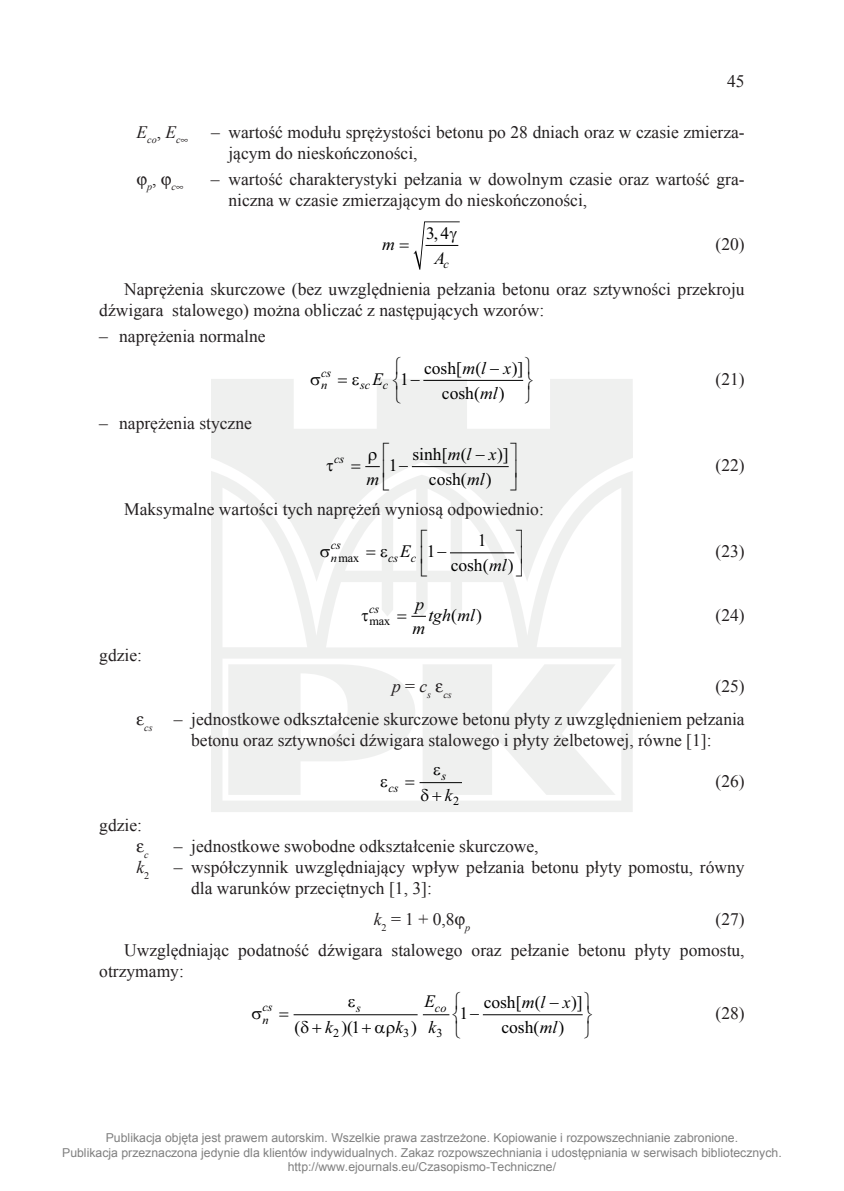
<style>
.page{position:relative;width:844px;height:1191px;background:#fff}
.page>*{position:absolute;margin:0;border:0;box-sizing:border-box;transform-origin:0 0}
.g_tab_15{font:17.5px/21px "Times New Roman";color:#231f20}
.test{font:17.5px/21px "Times New Roman";color:#231f20}
.g_tab_22_5{font:17.5px/21px "Times New Roman";color:#231f20}
.t1{font:17.5px/24.8px "Times New Roman";letter-spacing:-.005em;color:#000}
.t2{font:italic 17.5px/24.8px "Times New Roman";letter-spacing:-.005em;color:#000}
.wzór_środek_bez_odst{font:17.5px "Times New Roman";color:#231f20}
.wzór_środek{font:17.5px "Times New Roman";color:#231f20}
.tekst_bez_wcięcia{font:17.5px "Times New Roman";color:#231f20}
.g_tab_15-2{font:italic 17.5px "Times New Roman";color:#231f20}
.t3{font:12.25px/14.7px "Arial";color:#808080;text-align:center}
.t4{font:italic 12.25px "Times New Roman";letter-spacing:-.005em;color:#000}
.t5{font:12.25px "Times New Roman";letter-spacing:-.01em;color:#000}
.g_tab_22_5-2{font:italic 10.15px "Times New Roman";color:#231f20}
.wzór_środek-2{font:italic 10.15px "Times New Roman";color:#231f20}
.g_tab_15-3{font:italic 10.15px "Times New Roman";color:#231f20}
.s1{font-style:normal}
.s2{font-style:italic}
</style>
<div class="page">
<svg style="left:211px;top:379px;width:421px;height:433px;fill:#eff0ef"></svg>
<hr style="left:423px;top:380px;width:100px;height:1px;background:#000">
<hr style="left:412px;top:466px;width:96px;height:1px;background:#000">
<hr style="left:450px;top:552px;width:64px;height:1px;background:#000">
<hr style="left:419px;top:782px;width:43px;height:1px;background:#000">
<hr style="left:293px;top:1014px;width:124px;height:1px;background:#000">
<hr style="left:482px;top:1014px;width:100px;height:1px;background:#000">
<svg style="left:413px;top:221px;width:46px;height:49px"></svg>
<svg style="left:311px;top:379px;width:9px;height:6px"></svg>
<svg style="left:338px;top:379px;width:21px;height:6px"></svg>
<svg style="left:393px;top:379px;width:7px;height:25px"></svg>
<svg style="left:326px;top:463px;width:7px;height:8px"></svg>
<svg style="left:351px;top:443px;width:38px;height:47px"></svg>
<svg style="left:510px;top:443px;width:6px;height:47px"></svg>
<svg style="left:320px;top:549px;width:10px;height:8px"></svg>
<svg style="left:366px;top:549px;width:21px;height:8px"></svg>
<svg style="left:421px;top:529px;width:6px;height:47px"></svg>
<svg style="left:516px;top:529px;width:6px;height:47px"></svg>
<svg style="left:361px;top:613px;width:7px;height:8px"></svg>
<svg style="left:397px;top:614px;width:29px;height:4px"></svg>
<svg style="left:436px;top:683px;width:7px;height:9px"></svg>
<svg style="left:381px;top:779px;width:6px;height:8px"></svg>
<svg style="left:433px;top:767px;width:7px;height:8px"></svg>
<svg style="left:405px;top:780px;width:9px;height:4px"></svg>
<svg style="left:421px;top:788px;width:20px;height:13px"></svg>
<svg style="left:423px;top:1014px;width:27px;height:2px"></svg>
<svg style="left:524px;top:379px;width:8px;height:25px"></svg>
<p class="g_tab_15" style="left:727px;top:70px;width:19px">45</p>
<p class="g_tab_22_5-2" style="left:136px;top:133px;width:53px"><sup>E</sup>co<sup>,</sup> <sup>E</sup>c∞</p>
<p class="g_tab_22_5" style="left:228px;top:121px;width:517px;text-indent:-17px">– wartość modułu sprężystości betonu po 28 dniach oraz w czasie zmierza&shy;jącym do nieskończoności,</p>
<p class="g_tab_22_5-2" style="left:147px;top:180px;width:38px">p<sup>,</sup> c∞</p>
<p class="g_tab_22_5" style="left:228px;top:168px;width:517px;text-indent:-17px">– wartość charakterystyki pełzania w dowolnym czasie oraz wartość gra&shy;niczna w czasie zmierzającym do nieskończoności,</p>
<p class="t2" style="left:382px;top:231px;width:14px">m</p>
<p class="t2" style="left:434px;top:245px;width:16px">A<sub>c</sub></p>
<p class="t1" style="left:426px;top:220px;width:25px">3 4,</p>
<p class="wzór_środek_bez_odst" style="left:715px;top:232px;width:31px">(20)</p>
<p class="test" style="left:99px;top:279px;width:646px;text-indent:25px">Naprężenia skurczowe (bez uwzględnienia pełzania betonu oraz sztywności przekroju dźwigara stalowego) można obliczać z następujących wzorów:</p>
<p class="g_tab_15" style="left:99px;top:326px;width:168px">– naprężenia normalne</p>
<p class="t4" style="left:321px;top:377px;width:8px">n</p>
<p class="t2" style="left:480px;top:355px;width:54px;text-indent:-18px">m l x<span class="s1">)]</span>✓ ml</p>
<p class="t1" style="left:400px;top:366px;width:21px">1−</p>
<p class="t1" style="left:442px;top:355px;width:64px;text-indent:-18px">cosh[ ( cosh( )</p>
<p class="wzór_środek_bez_odst" style="left:715px;top:367px;width:31px">(21)</p>
<p class="t4" style="left:321px;top:364px;width:12px">cs</p>
<p class="t4" style="left:360px;top:377px;width:30px">sc <sup>E</sup>c</p>
<p class="g_tab_15" style="left:99px;top:412px;width:154px">– naprężenia styczne</p>
<p class="t1" style="left:388px;top:452px;width:21px">1−</p>
<p class="t1" style="left:429px;top:441px;width:64px;text-indent:-17px">sinh[ ( cosh( )</p>
<p class="wzór_środek_bez_odst" style="left:715px;top:453px;width:31px">(22)</p>
<p class="test" style="left:124px;top:498px;width:421px">Maksymalne wartości tych naprężeń wyniosą odpowiednio:</p>
<p class="t5" style="left:331px;top:549px;width:30px"><span class="s2">n</span>max</p>
<p class="t2" style="left:448px;top:441px;width:62px;text-align:center">m l x<span class="s1">)] </span>ml</p>
<p class="t4" style="left:334px;top:450px;width:12px">cs</p>
<p class="t2" style="left:366px;top:466px;width:14px">m</p>
<p class="t1" style="left:477px;top:527px;width:10px">1</p>
<p class="t4" style="left:330px;top:537px;width:12px">cs</p>
<p class="t4" style="left:388px;top:549px;width:30px">cs <sup>E</sup>c</p>
<p class="wzór_środek_bez_odst" style="left:715px;top:539px;width:31px">(23)</p>
<p class="t1" style="left:426px;top:538px;width:21px">−1</p>
<p class="t2" style="left:489px;top:552px;width:19px">ml</p>
<p class="t1" style="left:450px;top:552px;width:64px">cosh( )</p>
<p class="tekst_bez_wcięcia" style="left:99px;top:643px;width:44px">gdzie:</p>
<p class="t4" style="left:369px;top:600px;width:12px">cs</p>
<p class="t2" style="left:412px;top:591px;width:14px">p m</p>
<p class="t2" style="left:428px;top:602px;width:48px">tgh ml</p>
<p class="wzór_środek_bez_odst" style="left:715px;top:603px;width:31px">(24)</p>
<p class="t5" style="left:369px;top:613px;width:22px">max</p>
<p class="t1" style="left:451px;top:602px;width:32px">( )</p>
<p class="wzór_środek-2" style="left:392px;top:687px;width:61px"><sup>p</sup><sup>=</sup><sup>c</sup>s cs</p>
<p class="wzór_środek" style="left:715px;top:674px;width:31px">(25)</p>
<p class="g_tab_15" style="left:191px;top:708px;width:555px;text-indent:-47px"><sub>cs</sub> – jednostkowe odkształcenie skurczowe betonu płyty z uwzględnieniem pełzania betonu oraz sztywności dźwigara stalowego i płyty żelbetowej, równe [1]:</p>
<p class="t4" style="left:388px;top:779px;width:12px">cs</p>
<p class="t4" style="left:441px;top:767px;width:6px">s</p>
<p class="t2" style="left:445px;top:782px;width:16px">k<sub>2</sub></p>
<p class="wzór_środek_bez_odst" style="left:715px;top:769px;width:31px">(26)</p>
<p class="tekst_bez_wcięcia" style="left:99px;top:813px;width:44px">gdzie:</p>
<p class="g_tab_15-3" style="left:144px;top:847px;width:6px">c</p>
<p class="g_tab_15" style="left:174px;top:835px;width:366px">– jednostkowe swobodne odkształcenie skurczowe,</p>
<p class="g_tab_15-2" style="left:136px;top:855px;width:14px">k<sub>2</sub></p>
<p class="g_tab_15" style="left:191px;top:856px;width:555px;text-indent:-17px">– współczynnik uwzględniający wpływ pełzania betonu płyty pomostu, równy dla warunków przeciętnych [1, 3]:</p>
<p class="wzór_środek" style="left:373px;top:907px;width:98px"><span class="s2">k</span><sub>2</sub> =1+0,8 <sub>p</sub></p>
<p class="wzór_środek" style="left:715px;top:907px;width:31px">(27)</p>
<p class="test" style="left:99px;top:939px;width:646px;text-indent:25px">Uwzględniając podatność dźwigara stalowego oraz pełzanie betonu płyty pomostu, otrzymamy:</p>
<p class="t4" style="left:262px;top:1011px;width:8px">n</p>
<p class="t2" style="left:424px;top:988px;width:13px;line-height:25.6px">E k</p>
<p class="t2" style="left:539px;top:989px;width:55px;text-indent:-18px">m l x<span class="s1">)]</span>✓ ml</p>
<p class="t1" style="left:501px;top:989px;width:64px;text-indent:-18px">cosh[ ( cosh( )</p>
<p class="t4" style="left:262px;top:998px;width:12px">cs</p>
<p class="t4" style="left:356px;top:999px;width:6px">s</p>
<p class="t4" style="left:435px;top:999px;width:13px">co</p>
<p class="t2" style="left:325px;top:1014px;width:9px">k</p>
<p class="t2" style="left:395px;top:1014px;width:9px">k</p>
<p class="wzór_środek_bez_odst" style="left:715px;top:1001px;width:31px">(28)</p>
<p class="t1" style="left:459px;top:1000px;width:21px">1−</p>
<p class="t1" style="left:294px;top:1014px;width:7px">(</p>
<p class="t1" style="left:341px;top:1014px;width:20px">)(1</p>
<p class="t1" style="left:411px;top:1014px;width:7px">)</p>
<p class="t5" style="left:333px;top:1025px;width:8px">2</p>
<p class="t5" style="left:403px;top:1025px;width:8px">3</p>
<p class="t5" style="left:436px;top:1025px;width:8px">3</p>
<p class="t3" style="left:62px;top:1130px;width:721px">Publikacja objęta jest prawem autorskim. Wszelkie prawa zastrzeżone. Kopiowanie i rozpowszechnianie zabronione.<br>Publikacja przeznaczona jedynie dla klientów indywidualnych. Zakaz rozpowszechniania i udostępniania w serwisach bibliotecznych. http://www.ejournals.eu/Czasopismo-Techniczne/</p>
</div>
